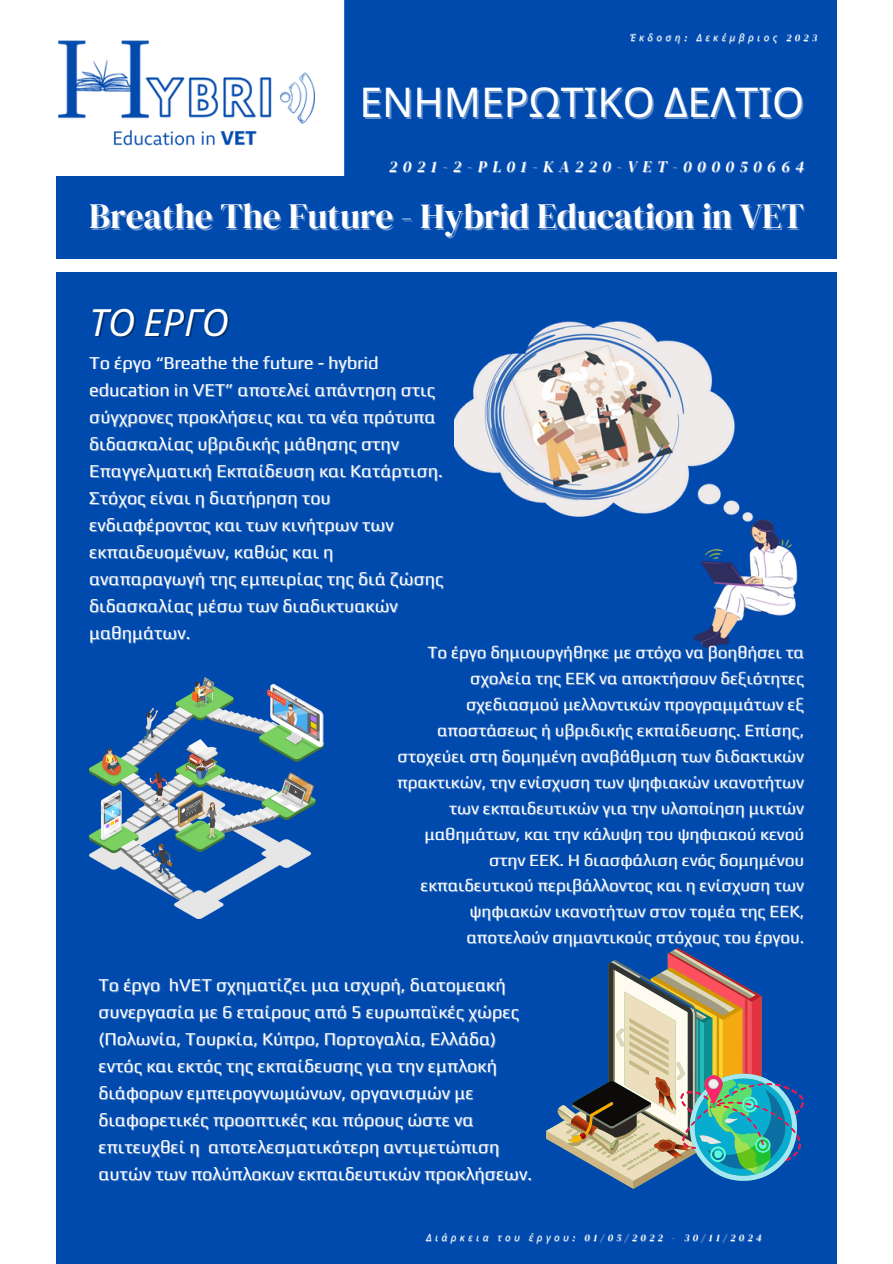
<style>
.page{position:relative;width:893px;height:1264px;background:#fff}
.page>*{position:absolute;margin:0;border:0;box-sizing:border-box;transform-origin:0 0}
.t1{font:40.95px "Noto Sans";color:#fff}
.t2{font:italic 37.5px "Noto Sans";color:#fff}
.t3{font:35.1px "DM Serif Display";color:#fff}
.t4{font:18px/27px "Play";color:#fff}
.t5{font:17.1px/25.8px "Play";color:#fff;text-align:right}
.t6{font:italic 16.05px "DM Serif Display";letter-spacing:.34em;color:#fff}
.t7{font:italic 10.05px "DM Serif Display";letter-spacing:.34em;color:#fff}
.t8{font:italic 10.05px "Noto Sans";letter-spacing:.34em;color:#fff}
.s1{font-family:"DM Serif Display"}
.s2{color:rgb(255 255 255/.4)}
.s3{font-family:"Noto Sans"}
</style>
<div class="page">
<div style="left:57px;top:0;width:779px;height:258px;background:#004aad"></div>
<div style="left:0;top:0;width:344px;height:176px;background:#fff"></div>
<div style="left:57px;top:272px;width:779px;height:991px;background:#004aad"></div>
<img style="left:58px;top:40px;width:258px;height:106px">
<img style="left:89px;top:677px;width:234px;height:241px">
<svg style="left:546px;top:948px;width:257px;height:240px"></svg>
<img style="left:455px;top:321px;width:343px;height:327px">
<p class="t8" style="left:629px;top:31px;width:189px">Έκδοση<span class="s1">:</span> Δεκέμβριος <span class="s1">2023</span></p>
<p class="t1" style="left:359px;top:73px;width:446px">ΕΝΗΜΕΡΩΤΙΚΟ ΔΕΛΤΙΟ</p>
<p class="t6" style="left:389px;top:155px;width:416px">2021-2-PL01-KA220-VET-000050664</p>
<p class="t3" style="left:89px;top:192px;width:716px">Breathe The Future - Hybrid Education in VET</p>
<p class="t2" style="left:89px;top:295px;width:141px">ΤΟ ΕΡΓΟ</p>
<p class="t4" style="left:89px;top:349px;width:356px">Το έργο “Breathe the future - hybr<span class="s2">i</span>d educat<span class="s2">i</span>on <span class="s2">i</span>n VET” αποτελεί απάντηση στις σύγχρονες προκλήσεις και τα νέα πρότυπα διδασκαλίας υβριδικής μάθησης στην Επαγγελματική Εκπαίδευση και Κατάρτιση.<br>Στόχος είναι η διατήρηση του ενδιαφέροντος και των κινήτρων των εκπαιδευομένων, καθώς και η αναπαραγωγή της εμπειρίας της διά ζώσης διδασκαλίας μέσω των διαδικτυακών μαθημάτων.</p>
<p class="t5" style="left:397px;top:639px;width:408px">Το έργο δημιουργήθηκε με στόχο να βοηθήσει τα σχολεία της ΕΕΚ να αποκτήσουν δεξιότητες σχεδιασμού μελλοντικών προγραμμάτων εξ αποστάσεως ή υβριδικής εκπαίδευσης. Επίσης, στοχεύει στη δομημένη αναβάθμιση των διδακτικών πρακτικών, την ενίσχυση των ψηφιακών ικανοτήτων των εκπαιδευτικών για την υλοποίηση μικτών μαθημάτων, και την κάλυψη του ψηφιακού κενού στην ΕΕΚ. Η διασφάλιση ενός δομημένου εκπαιδευτικού περιβάλλοντος και η ενίσχυση των ψηφιακών ικανοτήτων στον τομέα της ΕΕΚ, αποτελούν σημαντικούς στόχους του έργου.</p>
<p class="t4" style="left:98px;top:971px;width:435px">Το έργο hVET σχηματίζει μια ισχυρή, διατομεακή συνεργασία με 6 εταίρους από 5 ευρωπαϊκές χώρες (Πολωνία, Τουρκία, Κύπρο, Πορτογαλία, Ελλάδα) εντός και εκτός της εκπαίδευσης για την εμπλοκή διάφορων εμπειρογνωμώνων, οργανισμών με διαφορετικές προοπτικές και πόρους ώστε να επιτευχθεί η αποτελεσματικότερη αντιμετώπιση αυτών των πολύπλοκων εκπαιδευτικών προκλήσεων.</p>
<p class="t7" style="left:426px;top:1230px;width:337px"><span class="s3">Διάρκεια του έργου</span>: 01/05/2022 - 30/11/2024</p>
</div>
